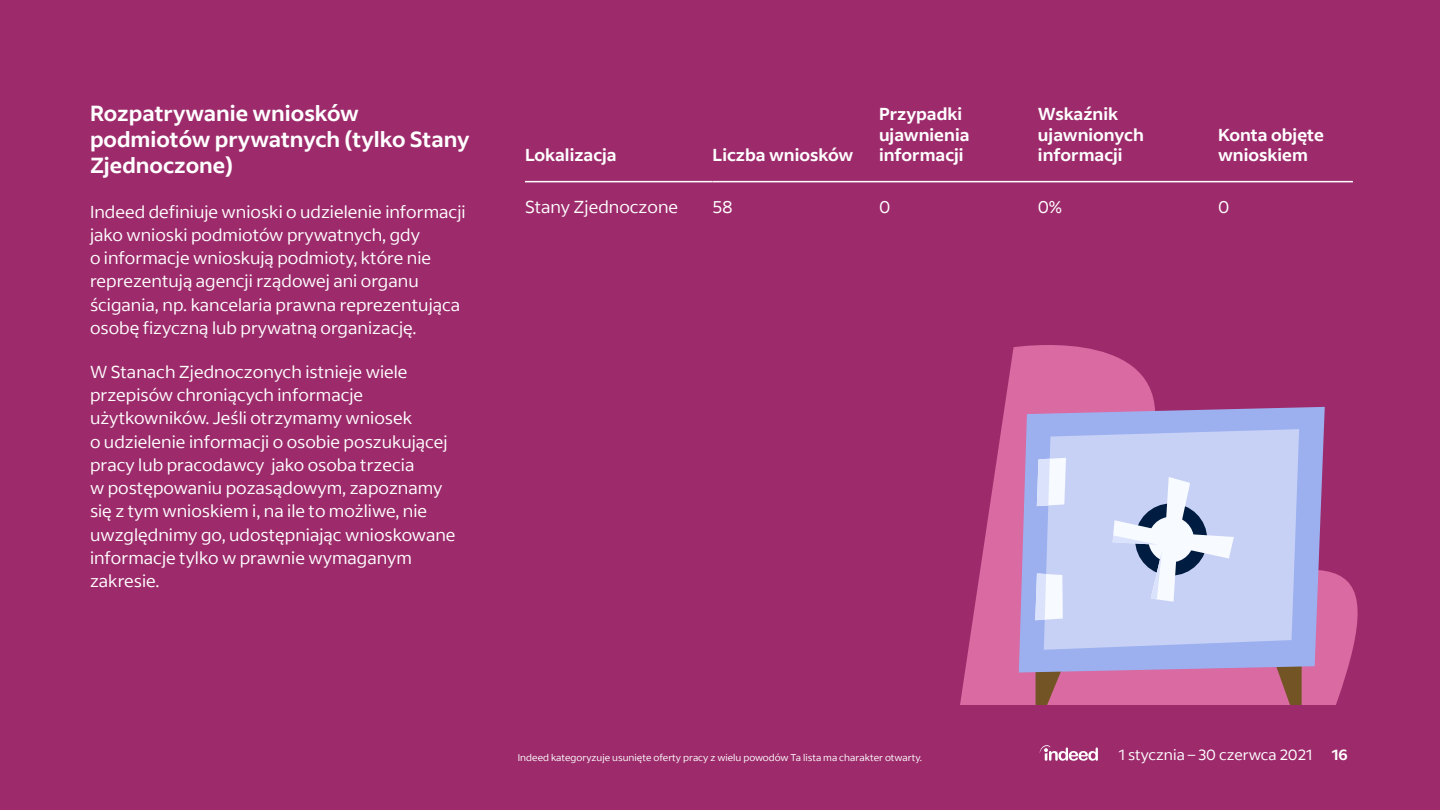
<style>
.page{position:relative;width:1440px;height:810px;background:#9d2b6b}
.page>*{position:absolute;margin:0;border:0;box-sizing:border-box;transform-origin:0 0}
.t1{font:700 21.75px/26.1px "Indeed Sans";color:#fff}
.t2{font:17.25px/23.2px "Indeed Sans";color:#fff}
.t3{font:700 17.25px/20.7px "Indeed Sans";color:#fff}
.t4{font:15px "Indeed Sans";color:#fff}
.t5{font:700 15px "Indeed Sans";color:#fff}
.t6{font:9.75px "Indeed Sans";color:#fff}
</style>
<div class="page">
<svg style="left:960px;top:345px;width:398px;height:360px"></svg>
<svg style="left:1036px;top:673px;width:27px;height:32px"></svg>
<svg style="left:1274px;top:673px;width:28px;height:32px"></svg>
<svg style="left:1019px;top:407px;width:306px;height:266px;fill:#9cb0f0"></svg>
<svg style="left:1044px;top:429px;width:255px;height:221px;fill:#c7d1f5"></svg>
<svg style="left:1037px;top:458px;width:29px;height:48px"></svg>
<svg style="left:1035px;top:573px;width:28px;height:47px"></svg>
<svg style="left:1113px;top:477px;width:121px;height:125px"></svg>
<hr style="left:525px;top:181px;width:187px;height:1px;background:#fff">
<hr style="left:712px;top:181px;width:167px;height:1px;background:#fff">
<hr style="left:879px;top:181px;width:159px;height:1px;background:#fff">
<hr style="left:1038px;top:181px;width:180px;height:1px;background:#fff">
<hr style="left:1218px;top:181px;width:135px;height:1px;background:#fff">
<svg style="left:1040px;top:745px;width:58px;height:16px"></svg>
<p class="t1" style="left:90px;top:100px;width:381px">Rozpatrywanie wniosków podmiotów prywatnych (tylko Stany<br>Zjednoczone)</p>
<p class="t2" style="left:90px;top:200px;width:377px">Indeed definiuje wnioski o udzielenie informacji jako wnioski podmiotów prywatnych, gdy<br>o informacje wnioskują podmioty, które nie reprezentują agencji rządowej ani organu ścigania, np. kancelaria prawna reprezentująca osobę fizyczną lub prywatną organizację.</p>
<p class="t2" style="left:90px;top:360px;width:367px">W Stanach Zjednoczonych istnieje wiele przepisów chroniących informacje użytkowników. Jeśli otrzymamy wniosek<br>o udzielenie informacji o osobie poszukującej pracy lub pracodawcy jako osoba trzecia<br>w postępowaniu pozasądowym, zapoznamy się z tym wnioskiem i, na ile to możliwe, nie uwzględnimy go, udostępniając wnioskowane informacje tylko w prawnie wymaganym zakresie.</p>
<p class="t3" style="left:525px;top:145px;width:93px">Lokalizacja</p>
<p class="t3" style="left:713px;top:145px;width:142px">Liczba wniosków</p>
<p class="t3" style="left:879px;top:103px;width:92px">Przypadki ujawnienia informacji</p>
<p class="t3" style="left:1038px;top:103px;width:107px">Wskaźnik ujawnionych informacji</p>
<p class="t3" style="left:1218px;top:124px;width:108px">Konta objęte wnioskiem</p>
<p class="t2" style="left:525px;top:195px;width:155px">Stany Zjednoczone</p>
<p class="t2" style="left:713px;top:195px;width:21px">58</p>
<p class="t2" style="left:879px;top:195px;width:13px">0</p>
<p class="t2" style="left:1038px;top:195px;width:25px">0%</p>
<p class="t2" style="left:1218px;top:195px;width:13px">0</p>
<p class="t6" style="left:518px;top:751px;width:406px">Indeed kategoryzuje usunięte oferty pracy z wielu powodów Ta lista ma charakter otwarty.</p>
<p class="t4" style="left:1119px;top:745px;width:195px">1 stycznia – 30 czerwca 2021</p>
<p class="t5" style="left:1332px;top:745px;width:18px">16</p>
</div>
